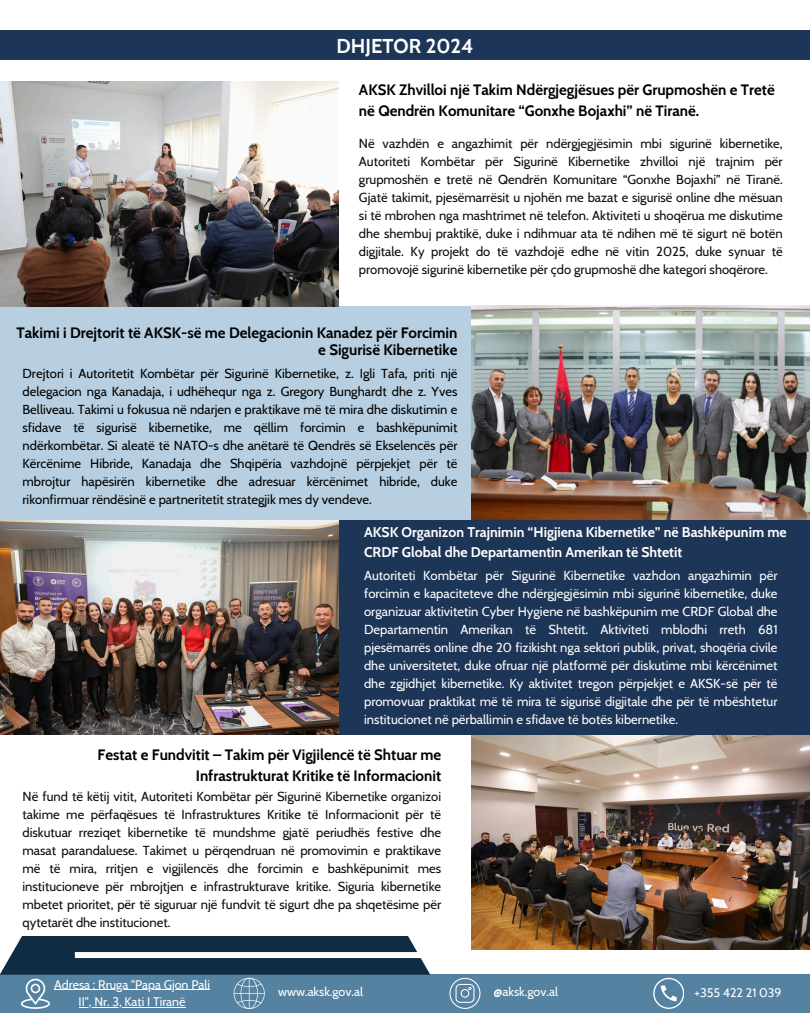
<style>
.page{position:relative;width:810px;height:1013px;background:#fff}
.page>*{position:absolute;margin:0;border:0;box-sizing:border-box;transform-origin:0 0}
.t1{font:700 20px "Cabin";color:#fff}
.t2{font:700 15px/21px "Cabin";color:#000;text-align:right}
.t3{font:700 14px/19.5px "Cabin";color:#fff}
.t4{font:13px/18px "Cabin";color:#0e0b0c;text-align:justify}
.t5{font:13px/18px "Cabin";color:#fff;text-align:justify}
.t6{font:13px/18px "Cabin";color:#000;text-align:justify}
.t7{font:12.4px "Cabin";color:#fff}
</style>
<div class="page">
<div style="left:0;top:306px;width:810px;height:214px;background:#b7cfe1"></div>
<div style="left:0;top:520px;width:810px;height:215px;background:#1d3557"></div>
<img style="left:0;top:520px;width:338px;height:215px">
<div style="left:0;top:30px;width:810px;height:30px;background:#1d3557"></div>
<img style="left:0;top:81px;width:338px;height:225px">
<img style="left:472px;top:305px;width:338px;height:215px">
<img style="left:472px;top:735px;width:338px;height:214px">
<div style="left:0;top:973px;width:810px;height:39px;background:#5582a1"></div>
<svg style="left:449px;top:977px;width:31px;height:31px"></svg>
<svg style="left:653px;top:977px;width:31px;height:31px"></svg>
<svg style="left:0;top:936px;width:430px;height:72px"></svg>
<div style="left:75px;top:952px;width:368px;height:6px;background:#fff"></div>
<hr style="left:54px;top:989px;width:156px;height:1px;background:#fff">
<hr style="left:79px;top:1006px;width:107px;height:1px;background:#fff">
<h2 class="t1" style="left:337px;top:33px;width:138px">DHJETOR 2024</h2>
<p class="t2" style="left:359px;top:79px;width:417px;text-align:left">AKSK Zhvilloi një Takim Ndërgjegjësues për Grupmoshën e Tretë në Qendrën Komunitare “Gonxhe Bojaxhi” në Tiranë.</p>
<h2 class="t4" style="left:359px;top:135px;width:425px">Në vazhdën e angazhimit për ndërgjegjësimin mbi sigurinë kibernetike, Autoriteti Kombëtar për Sigurinë Kibernetike zhvilloi një trajnim për grupmoshën e tretë në Qendrën Komunitare “Gonxhe Bojaxhi” në Tiranë.<br>Gjatë takimit, pjesëmarrësit u njohën me bazat e sigurisë online dhe mësuan si të mbrohen nga mashtrimet në telefon. Aktiviteti u shoqërua me diskutime dhe shembuj praktikë, duke i ndihmuar ata të ndihen më të sigurt në botën digjitale. Ky projekt do të vazhdojë edhe në vitin 2025, duke synuar të promovojë sigurinë kibernetike për çdo grupmoshë dhe kategori shoqërore.</h2>
<p class="t2" style="left:17px;top:323px;width:442px;line-height:17.2px">Takimi i Drejtorit të AKSK-së me Delegacionin Kanadez për Forcimin e Sigurisë Kibernetike</p>
<h1 class="t6" style="left:23px;top:364px;width:436px">Drejtori i Autoritetit Kombëtar për Sigurinë Kibernetike, z. Igli Tafa, priti një delegacion nga Kanadaja, i udhëhequr nga z. Gregory Bunghardt dhe z. Yves Belliveau. Takimi u fokusua në ndarjen e praktikave më të mira dhe diskutimin e sfidave të sigurisë kibernetike, me qëllim forcimin e bashkëpunimit ndërkombëtar. Si aleatë të NATO-s dhe anëtarë të Qendrës së Ekselencës për Kërcënime Hibride, Kanadaja dhe Shqipëria vazhdojnë përpjekjet për të mbrojtur hapësirën kibernetike dhe adresuar kërcënimet hibride, duke rikonfirmuar rëndësinë e partneritetit strategjik mes dy vendeve.</h1>
<h2 class="t3" style="left:364px;top:522px;width:424px">AKSK Organizon Trajnimin “Higjiena Kibernetike” në Bashkëpunim me<br>CRDF Global dhe Departamentin Amerikan të Shtetit</h2>
<p class="t5" style="left:364px;top:566px;width:415px">Autoriteti Kombëtar për Sigurinë Kibernetike vazhdon angazhimin për forcimin e kapaciteteve dhe ndërgjegjësimin mbi sigurinë kibernetike, duke organizuar aktivitetin Cyber Hygiene në bashkëpunim me CRDF Global dhe Departamentin Amerikan të Shtetit. Aktiviteti mblodhi rreth 681 pjesëmarrës online dhe 20 fizikisht nga sektori publik, privat, shoqëria civile dhe universitetet, duke ofruar një platformë për diskutime mbi kërcënimet dhe zgjidhjet kibernetike. Ky aktivitet tregon përpjekjet e AKSK-së për të promovuar praktikat më të mira të sigurisë digjitale dhe për të mbështetur institucionet në përballimin e sfidave të botës kibernetike.</p>
<p class="t2" style="left:98px;top:744px;width:345px">Festat e Fundvitit – Takim për Vigjilencë të Shtuar me<br>Infrastrukturat Kritike të Informacionit</p>
<p class="t4" style="left:23px;top:787px;width:420px">Në fund të këtij vitit, Autoriteti Kombëtar për Sigurinë Kibernetike organizoi takime me përfaqësues të Infrastruktures Kritike të Informacionit për të diskutuar rreziqet kibernetike të mundshme gjatë periudhës festive dhe masat parandaluese. Takimet u përqendruan në promovimin e praktikave më të mira, rritjen e vigjilencës dhe forcimin e bashkëpunimit mes institucioneve për mbrojtjen e infrastrukturave kritike. Siguria kibernetike mbetet prioritet, për të siguruar një fundvit të sigurt dhe pa shqetësime për qytetarët dhe institucionet.</p>
<p class="t7" style="left:54px;top:976px;width:157px">Adresa : Rruga "Papa Gjon Pali</p>
<p class="t7" style="left:79px;top:993px;width:108px">II", Nr. 3, Kati I Tiranë</p>
<h2 class="t7" style="left:278px;top:984px;width:86px">www.aksk.gov.al</h2>
<p class="t7" style="left:494px;top:984px;width:66px">@aksk.gov.al</p>
<p class="t7" style="left:695px;top:985px;width:89px">+355 422 21 039</p>
</div>
